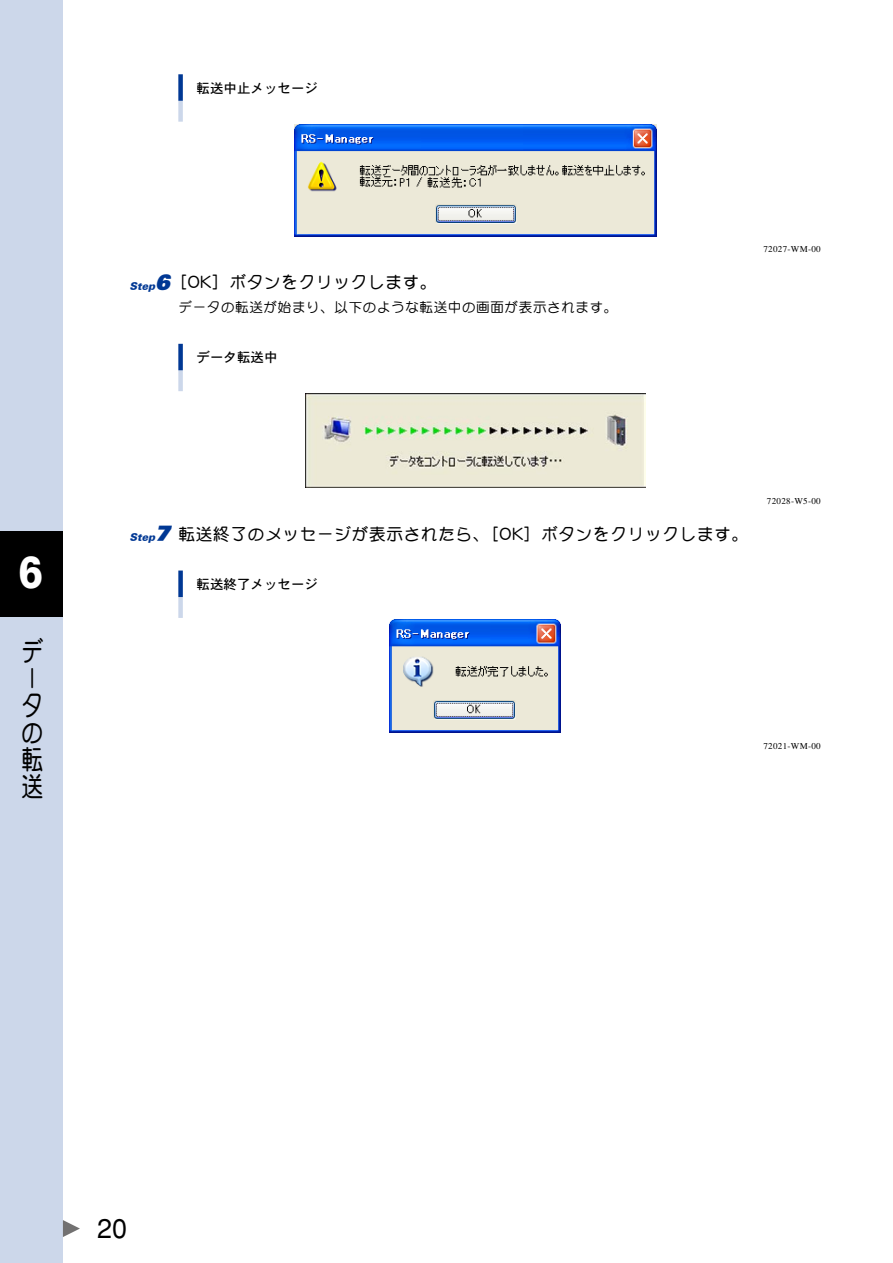
<style>
.page{position:relative;width:893px;height:1263px;background:#fff}
.page>*{position:absolute;margin:0;border:0;box-sizing:border-box;transform-origin:0 0}
.t1{font:900 45px "Univers";color:#fff;scale:.8 1}
.t2{font:700 27px/27px "DFP Maru Gothic CID";color:#000;scale:.8 1}
.t3{font:27px "Helvetica";color:#000}
.t4{font:700 16.5px "DFP Maru Gothic CID";letter-spacing:.05em;color:#000}
.t5{font:500 13.5px "DFP Maru Gothic CID";letter-spacing:.05em;color:#000}
.t6{font:13.5px "DFPHS Gothic CID W5";color:#000}
.t7{font:9px "Times";letter-spacing:.035em;color:#000}
.s1{font-family:"Ymhste";font-weight:400;font-size:21px;color:#003894}
</style>
<div class="page">
<div style="left:0;top:0;width:63px;height:1263px;background:#ccd7ea"></div>
<div style="left:0;top:531px;width:63px;height:86px;background:#000"></div>
<svg style="left:63px;top:1220px;width:17px;height:17px"></svg>
<div style="left:178px;top:101px;width:5px;height:21px;background:#ccd7ea"></div>
<div style="left:178px;top:74px;width:5px;height:27px;background:#003894"></div>
<img style="left:295px;top:124px;width:361px;height:112px">
<div style="left:178px;top:370px;width:5px;height:21px;background:#ccd7ea"></div>
<div style="left:178px;top:344px;width:5px;height:26px;background:#003894"></div>
<img style="left:306px;top:394px;width:340px;height:93px">
<div style="left:178px;top:597px;width:5px;height:21px;background:#ccd7ea"></div>
<div style="left:178px;top:570px;width:5px;height:27px;background:#003894"></div>
<img style="left:390px;top:620px;width:170px;height:112px">
<h1 class="t1" style="left:19px;top:544px;width:32px">6</h1>
<h2 class="t2" style="left:21px;top:638px;width:28px">データの転送</h2>
<p class="t6" style="left:196px;top:80px;width:123px">転送中止メッセージ</p>
<p class="t4" style="left:115px;top:274px;width:323px"><span class="s1">6</span>［OK］ボタンをクリックします。</p>
<p class="t5" style="left:179px;top:300px;width:440px">データの転送が始まり、以下のような転送中の画面が表示されます。</p>
<p class="t6" style="left:196px;top:350px;width:82px">データ転送中</p>
<p class="t7" style="left:763px;top:244px;width:59px">72027-WM-00</p>
<p class="t4" style="left:115px;top:525px;width:635px"><span class="s1">7</span> 転送終了のメッセージが表示されたら、［OK］ボタンをクリックします。</p>
<p class="t6" style="left:196px;top:577px;width:123px">転送終了メッセージ</p>
<p class="t7" style="left:767px;top:495px;width:55px">72028-W5-00</p>
<p class="t7" style="left:763px;top:740px;width:59px">72021-WM-00</p>
<h2 class="t3" style="left:97px;top:1213px;width:32px">20</h2>
</div>
